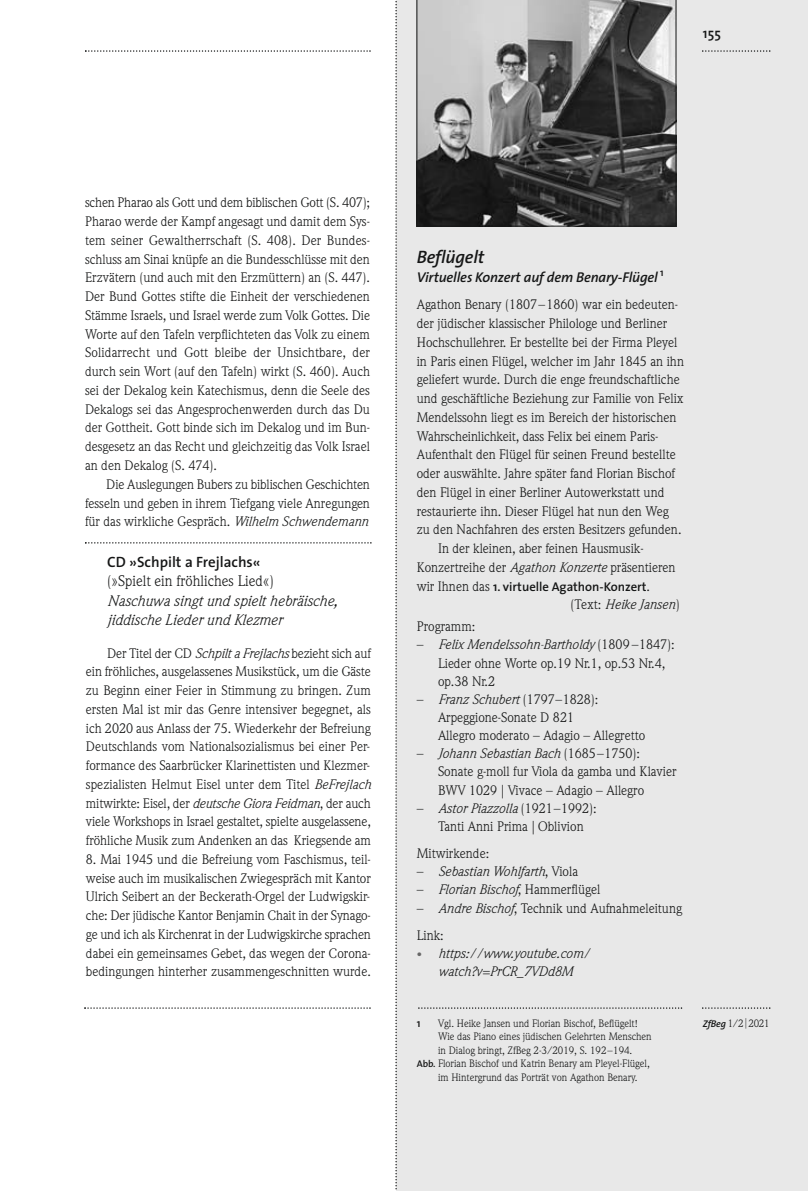
<style>
.page{position:relative;width:808px;height:1191px;background:#fff}
.page>*{position:absolute;margin:0;border:0;box-sizing:border-box;transform-origin:0 0}
.t1{font:italic 600 18px "The Sans";letter-spacing:-.01em;color:#151616}
.t2{font:italic 15px/19.5px "Weidemann";color:#151616}
.t3{font:15px "Weidemann";color:#151616}
.t4{font:600 15px "The Sans";color:#151616}
.t5{font:italic 600 14.25px "The Sans";letter-spacing:-.01em;color:#151616}
.t6{font:600 14.1px "The Sans";color:#151616}
.t7{font:13.5px/18.8px "Weidemann";color:#151616}
.t8{font:italic 13.5px/18.1px "Weidemann";color:#151616;text-align:center}
.t9{font:600 12.75px "The Sans";color:#151616}
.t10{font:600 11.25px "The Sans";color:#151616}
.t11{font:10.5px "Weidemann";color:#151616}
.s1{font-style:italic}
.s2{font-family:"Weidemann";font-weight:400;font-size:13.5px}
.s3{font-style:normal}
.s4{font-family:"The Sans";font-weight:300}
.s5{font-style:normal;font-size:10.5px;color:#676767}
.s6{font-family:"The Sans";font-weight:600;font-style:italic;font-size:9.75px}
.s7{font-family:"The Sans";font-weight:200}
.s8{font-family:"The Sans";font-weight:600;font-size:9.75px}
</style>
<div class="page">
<div style="left:396px;top:0;width:412px;height:1190px;background:#e8e8e8"></div>
<svg style="left:417px;top:0;width:259px;height:226px;background:#696969"></svg>
<svg style="left:702px;top:50px;width:68px;height:2px"></svg>
<svg style="left:702px;top:1007px;width:68px;height:1px"></svg>
<svg style="left:418px;top:1007px;width:264px;height:1px"></svg>
<svg style="left:84px;top:1007px;width:287px;height:1px"></svg>
<svg style="left:85px;top:50px;width:286px;height:2px"></svg>
<svg style="left:85px;top:542px;width:287px;height:1px"></svg>
<svg style="left:395px;top:1px;width:2px;height:1189px"></svg>
<p class="t6" style="left:703px;top:28px;width:20px">155</p>
<p class="t7" style="left:85px;top:195px;width:287px;text-align:justify">schen Pharao als Gott und dem biblischen Gott (S. 407); Pharao werde der Kampf angesagt und damit dem Sys&shy;tem seiner Gewaltherrschaft (S. 408). Der Bundes&shy;schluss am Sinai knüpfe an die Bundesschlüsse mit den Erzvätern (und auch mit den Erzmüttern) an (S. 447).<br>Der Bund Gottes stifte die Einheit der verschiedenen Stämme Israels, und Israel werde zum Volk Gottes. Die Worte auf den Tafeln verpflichteten das Volk zu einem Solidarrecht und Gott bleibe der Unsichtbare, der durch sein Wort (auf den Tafeln) wirkt (S. 460). Auch sei der Dekalog kein Katechismus, denn die Seele des Dekalogs sei das Angesprochenwerden durch das Du der Gottheit. Gott binde sich im Dekalog und im Bun&shy;desgesetz an das Recht und gleichzeitig das Volk Israel an den Dekalog (S. 474).</p>
<p class="t7" style="left:85px;top:476px;width:286px;text-align:justify;text-indent:21px">Die Auslegungen Bubers zu biblischen Geschichten fesseln und geben in ihrem Tiefgang viele Anregungen für das wirkliche Gespräch. <span class="s1">Wilhelm Schwendemann</span></p>
<p class="t4" style="left:107px;top:556px;width:155px">CD »Schpilt a Frejlachs«</p>
<p class="t3" style="left:107px;top:575px;width:168px">(»Spielt ein fröhliches Lied«)</p>
<p class="t2" style="left:107px;top:592px;width:232px">Naschuwa singt und spielt hebräische, jiddische Lieder und Klezmer</p>
<p class="t7" style="left:86px;top:644px;width:286px;text-align:justify;text-indent:21px">Der Titel der CD <span class="s1">Schpilt a Frejlachs</span> bezieht sich auf ein fröhliches, ausgelassenes Musikstück, um die Gäste zu Beginn einer Feier in Stimmung zu bringen. Zum ersten Mal ist mir das Genre intensiver begegnet, als ich 2020 aus Anlass der 75. Wiederkehr der Befreiung Deutschlands vom Nationalsozialismus bei einer Per&shy;formance des Saarbrücker Klarinettisten und Klezmer&shy;spezialisten Helmut Eisel unter dem Titel <span class="s1">BeFrejlach </span>mitwirkte: Eisel, der <span class="s1">deutsche Giora Feidman</span>, der auch viele Workshops in Israel gestaltet, spielte ausgelassene, fröhliche Musik zum Andenken an das Kriegsende am</p>
<p class="t7" style="left:86px;top:851px;width:286px;text-align:justify">8. Mai 1945 und die Befreiung vom Faschismus, teil&shy;weise auch im musikalischen Zwiegespräch mit Kantor Ulrich Seibert an der Beckerath-Orgel der Ludwigskir&shy;che: Der jüdische Kantor Benjamin Chait in der Synago&shy;ge und ich als Kirchenrat in der Ludwigskirche sprachen dabei ein gemeinsames Gebet, das wegen der Corona&shy;bedingungen hinterher zusammengeschnitten wurde.</p>
<h1 class="t1" style="left:417px;top:250px;width:69px">Beflügelt</h1>
<p class="t5" style="left:417px;top:271px;width:248px">Virtuelles Konzert auf dem Benary-Flügel <sup>1</sup></p>
<p class="t7" style="left:417px;top:296px;width:263px">Agathon Benary (1807–1860) war ein bedeuten-</p>
<p class="t7" style="left:417px;top:315px;width:252px">der jüdischer klassischer Philologe und Berliner</p>
<p class="t7" style="left:417px;top:334px;width:262px">Hochschullehrer. Er bestellte bei der Firma Pleyel</p>
<p class="t7" style="left:417px;top:353px;width:269px">in Paris einen Flügel, welcher im Jahr 1845 an ihn</p>
<p class="t7" style="left:417px;top:371px;width:264px">geliefert wurde. Durch die enge freundschaftliche</p>
<p class="t7" style="left:417px;top:390px;width:268px">und geschäftliche Beziehung zur Familie von Felix</p>
<p class="t7" style="left:417px;top:409px;width:261px">Mendelssohn liegt es im Bereich der historischen</p>
<p class="t7" style="left:417px;top:428px;width:243px">Wahr schein lichkeit, dass Felix bei einem Paris-</p>
<p class="t7" style="left:417px;top:446px;width:260px">Aufenthalt den Flügel für seinen Freund bestellte</p>
<p class="t7" style="left:417px;top:465px;width:260px">oder auswählte. Jahre später fand Florian Bischof</p>
<p class="t7" style="left:417px;top:484px;width:249px">den Flügel in einer Berliner Autowerkstatt und</p>
<p class="t7" style="left:417px;top:503px;width:254px">restaurierte ihn. Dieser Flügel hat nun den Weg</p>
<p class="t7" style="left:417px;top:521px;width:266px">zu den Nachfahren des ersten Besitzers gefunden.</p>
<p class="t7" style="left:438px;top:540px;width:207px">In der kleinen, aber feinen Hausmusik-</p>
<p class="t7" style="left:417px;top:559px;width:260px">Konzertreihe der <span class="s1">Agathon Konzerte</span> präsentieren</p>
<p class="t9" style="left:417px;top:581px;width:235px"><span class="s2">wir Ihnen das</span> 1. virtuelle Agathon-Konzert<span class="s2">.</span></p>
<p class="t8" style="left:571px;top:597px;width:111px"><span class="s3">(Text:</span> Heike Jansen<span class="s3">)</span></p>
<p class="t7" style="left:417px;top:618px;width:60px">Programm:</p>
<p class="t7" style="left:438px;top:637px;width:238px;line-height:18.1px;text-indent:-21px">– <span class="s1">Felix Mendelssohn-Bartholdy</span> (1809 –1847):<br>Lieder ohne Worte op.19 Nr.1, op.53 Nr.4, op.38 Nr.2</p>
<p class="t7" style="left:438px;top:691px;width:209px;line-height:18.1px;text-indent:-21px">– <span class="s1">Franz Schubert</span> (1797–1828):<br>Arpeggione-Sonate D 821<br>Allegro moderato – Adagio – Allegretto</p>
<p class="t7" style="left:438px;top:746px;width:240px;line-height:18.1px;text-indent:-21px">– <span class="s1">Johann Sebastian Bach</span> (1685–1750):<br>Sonate g-moll fur Viola da gamba und Klavier<br>BWV 1029 <span class="s4">|</span> Vivace – Adagio – Allegro</p>
<p class="t7" style="left:438px;top:800px;width:160px;line-height:18.1px;text-indent:-21px">– <span class="s1">Astor Piazzolla</span> (1921–1992):<br>Tanti Anni Prima <span class="s4">|</span> Oblivion</p>
<p class="t7" style="left:417px;top:845px;width:74px">Mitwirkende:</p>
<p class="t8" style="left:417px;top:863px;width:163px"><span class="s3">–</span> Sebastian Wohlfarth<span class="s3">, Viola</span></p>
<p class="t7" style="left:417px;top:881px;width:185px">– <span class="s1">Florian Bischof</span>, Hammerflügel</p>
<p class="t7" style="left:417px;top:895px;width:267px;line-height:27.3px">– <span class="s1">Andre Bischof</span>, Technik und Aufnahmeleitung<br>Link:</p>
<p class="t8" style="left:417px;top:945px;width:175px"><span class="s5">•</span> https://www.youtube.com/ watch?v=PrCR_7VDd8M</p>
<p class="t10" style="left:417px;top:1018px;width:5px">1</p>
<p class="t11" style="left:438px;top:1019px;width:201px">Vgl. Heike Jansen und Florian Bischof, Beflügelt!</p>
<p class="t11" style="left:703px;top:1019px;width:68px"><span class="s6">ZfBeg</span> 1/2<span class="s7">|</span>2021</p>
<p class="t11" style="left:438px;top:1032px;width:215px">Wie das Piano eines jüdischen Gelehrten Menschen</p>
<p class="t11" style="left:438px;top:1046px;width:196px">in Dialog bringt, ZfBeg 2-3/2019, S. 192–194.</p>
<p class="t11" style="left:417px;top:1059px;width:235px"><span class="s8">Abb.</span> Florian Bischof und Katrin Benary am Pleyel-Flügel,</p>
<p class="t11" style="left:438px;top:1073px;width:201px">im Hintergrund das Porträt von Agathon Benary.</p>
</div>
